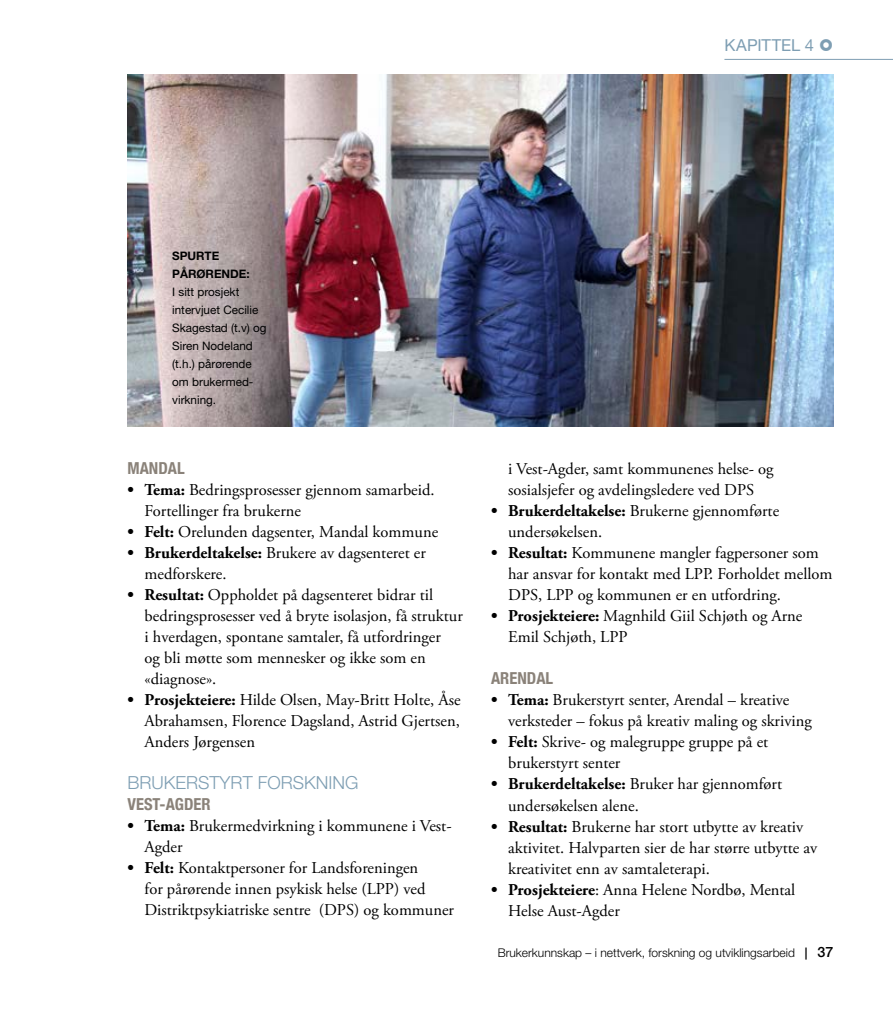
<style>
.page{position:relative;width:893px;height:1021px;background:#fff}
.page>*{position:absolute;margin:0;border:0;box-sizing:border-box;transform-origin:0 0}
.t1{font:300 18px "Helvetica Neue";color:#7e9eb3}
.t2{font:16.5px/21px "Adobe Garamond Pro";color:#000}
.t3{font:700 condensed 16.5px "Helvetica Neue";color:#8a8279}
.t4{font:16.5px "Helvetica Neue";color:#7e9eb3}
.t5{font:300 12px "Helvetica Neue";color:#000}
.t6{font:11.7px/18px "Helvetica Neue";color:#000}
.t7{font:700 11.7px/18px "Helvetica Neue";color:#000}
.s1{font-weight:700}
.s2{font-weight:500}
.s3{font-weight:500;font-size:14.25px}
</style>
<div class="page">
<img style="left:128px;top:74px;width:705px;height:353px">
<hr style="left:724px;top:59px;width:169px;height:1px;background:#7e9eb3">
<p class="t4" style="left:724px;top:36px;width:11px">kapittel</p>
<p class="t4" style="left:805px;top:36px;width:11px">4</p>
<p class="t7" style="left:172px;top:246px;width:9px">SPU</p>
<p class="t7" style="left:172px;top:246px;width:79px;text-indent:24px">RTE -PÅRØRENDE:</p>
<p class="t6" style="left:172px;top:282px;width:96px">I sitt prosjekt intervjuet Cecilie<br>Skagestad (t. v) og<br>Siren Nodeland<br>(t. h.) pårørende om brukermed&shy;virkning.</p>
<p class="t3" style="left:128px;top:454px;width:59px">MANDAL</p>
<p class="t2" style="left:145px;top:480px;width:291px;text-indent:-17px"><span class="s1">• Tema:</span> Bedringsprosesser gjennom samarbeid.<br>Fortellinger fra brukerne</p>
<p class="t2" style="left:128px;top:522px;width:312px"><span class="s1">• Felt:</span> Orelunden dagsenter, Mandal kommune</p>
<p class="t2" style="left:145px;top:543px;width:283px;text-indent:-17px"><span class="s1">• Brukerdeltakelse:</span> Brukere av dagsenteret er medforskere.</p>
<p class="t2" style="left:145px;top:585px;width:320px;text-indent:-17px"><span class="s1">• Resultat:</span> Oppholdet på dagsenteret bidrar til bedringsprosesser ved å bryte isolasjon, få struktur i hverdagen, spontane samtaler, få utfordringer<br>og bli møtte som mennesker og ikke som en «diagnose».</p>
<p class="t2" style="left:145px;top:690px;width:318px;text-align:justify;text-indent:-17px"><span class="s1">• Prosjekteiere:</span> Hilde Olsen, May-Britt Holte, Åse Abrahamsen, Florence Dagsland, Astrid Gjertsen, Anders Jørgensen</p>
<p class="t1" style="left:128px;top:772px;width:71px">Brukerst</p>
<p class="t1" style="left:220px;top:772px;width:51px">yrt forskning</p>
<p class="t3" style="left:128px;top:790px;width:85px">VEST-AGDER</p>
<p class="t2" style="left:145px;top:816px;width:309px;text-indent:-17px"><span class="s1">• Tema:</span> Brukermedvirkning i kommunene i Vest-<br>Agder</p>
<p class="t2" style="left:145px;top:858px;width:311px;text-indent:-17px"><span class="s1">• Felt:</span> Kontaktpersoner for Landsforeningen<br>for pårørende innen psykisk helse (LPP) ved<br>Distriktpsykiatriske sentre (DPS) og kommuner</p>
<p class="t2" style="left:508px;top:459px;width:267px">i Vest-Agder, samt kommunenes helse- og sosialsjefer og avdelingsledere ved DPS</p>
<p class="t2" style="left:508px;top:501px;width:273px;text-indent:-17px"><span class="s1">• Brukerdeltakelse:</span> Brukerne gjennomførte undersøkelsen.</p>
<p class="t2" style="left:508px;top:543px;width:326px;text-indent:-17px"><span class="s1">• Resultat:</span> Kommunene mangler fagpersoner som har ansvar for kontakt med LPP. Forholdet mellom<br>DPS, LPP og kommunen er en utfordring.</p>
<p class="t2" style="left:508px;top:606px;width:296px;text-indent:-17px"><span class="s1">• Prosjekteiere:</span> Magnhild Giil Schjøth og Arne<br>Emil Schjøth, LPP</p>
<p class="t3" style="left:491px;top:664px;width:64px">ARENDAL</p>
<p class="t2" style="left:508px;top:690px;width:305px;text-indent:-17px"><span class="s1">• Tema:</span> Brukerstyrt senter, Arendal – kreative verksteder – fokus på kreativ maling og skriving</p>
<p class="t2" style="left:508px;top:732px;width:262px;text-indent:-17px"><span class="s1">• Felt:</span> Skrive- og malegruppe gruppe på et brukerstyrt senter</p>
<p class="t2" style="left:508px;top:774px;width:276px;text-indent:-17px"><span class="s1">• Brukerdeltakelse:</span> Bruker har gjennomført undersøkelsen alene.</p>
<p class="t2" style="left:508px;top:816px;width:311px;text-indent:-17px"><span class="s1">• Resultat:</span> Brukerne har stort utbytte av kreativ aktivitet. Halvparten sier de har større utbytte av kreativitet enn av samtaleterapi.</p>
<p class="t2" style="left:508px;top:879px;width:289px;text-indent:-17px"><span class="s1">• Prosjekteiere</span>: Anna Helene Nordbø, Mental<br>Helse Aust-Agder</p>
<p class="t5" style="left:498px;top:945px;width:337px">Brukerkunnskap – i nettverk, forskning og utviklingsarbeid <span class="s2">|</span> <span class="s3">37</span></p>
</div>
